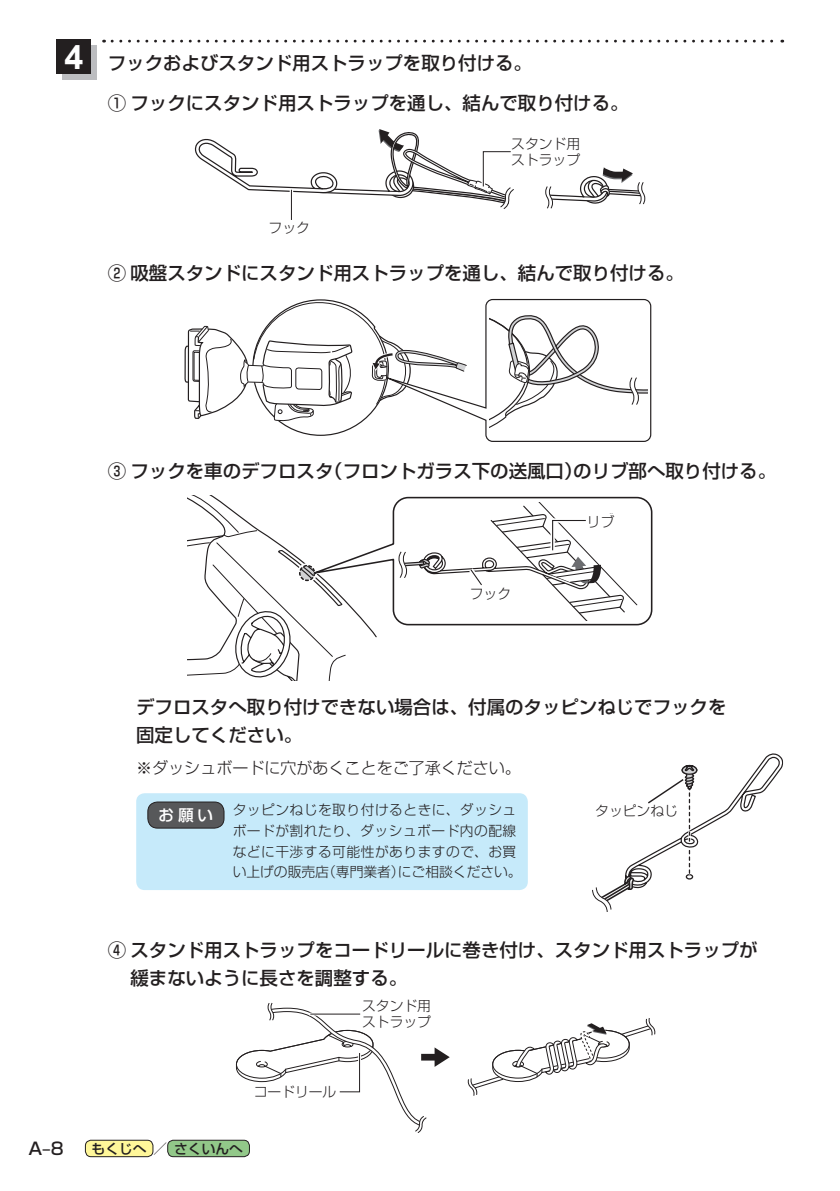
<style>
.page{position:relative;width:840px;height:1191px;background:#fff}
.page>*{position:absolute;margin:0;border:0;box-sizing:border-box;transform-origin:0 0}
.t1{font:700 34px "Arial";color:#fff}
.t2{font:500 18.4px/28.4px "Shin Go Pro";color:#231f20}
.t3{font:500 17px "Shin Go Pro";color:#231f20}
.t4{font:300 16px "Shin Go Pro";color:#231f20}
.t5{font:15.8px "Shin Go Pro Light 90 msp RKSJ H";color:#231f20}
.t6{font:500 15.6px "Shin Go Pro";color:#fff}
.t7{font:300 13.8px/20.6px "Shin Go Pro";letter-spacing:.035em;color:#231f20}
.t8{font:300 13.8px/16.2px "Shin Go Pro";color:#231f20}
.t9{font:500 13.8px "Shin Go Pro";color:#231f20}
.t10{font:12.8px "Shin Go Pro Light 90 pv RKSJ H";color:#231f20}
.t11{font:10.4px/13.4px "Shin Go Pro Light 90 pv RKSJ H";letter-spacing:-.11em;color:#231f20}
.t12{font:10.4px "Shin Go Pro Light 90 pv RKSJ H";letter-spacing:-.16em;color:#231f20}
.t13{font:8.4px/11px "Shin Go Pro Light 90 msp RKSJ H";letter-spacing:-.095em;color:#231f20}
.s1{font-size:13.2px}
.s2{font-size:14.2px}
</style>
<div class="page">
<div style="left:85px;top:1140px;width:68px;height:16px;background:#fff79a;border-radius:6px"></div>
<div style="left:85px;top:1140px;width:68px;height:17px;border:1px solid #231f20;border-radius:6px"></div>
<div style="left:168px;top:1140px;width:81px;height:16px;background:#92c889;border-radius:6px"></div>
<div style="left:167px;top:1140px;width:82px;height:17px;border:1px solid #231f20;border-radius:6px"></div>
<svg style="left:467px;top:1018px;width:187px;height:78px"></svg>
<svg style="left:236px;top:1003px;width:213px;height:129px"></svg>
<div style="left:252px;top:1084px;width:85px;height:14px;background:#fff"></div>
<div style="left:362px;top:998px;width:73px;height:33px;background:#fff"></div>
<svg style="left:545px;top:167px;width:99px;height:42px"></svg>
<svg style="left:195px;top:129px;width:319px;height:80px"></svg>
<svg style="left:289px;top:190px;width:4px;height:30px"></svg>
<hr style="left:291px;top:190px;width:1px;height:30px;background:#231f20">
<div style="left:511px;top:137px;width:73px;height:31px;background:#fff"></div>
<svg style="left:112px;top:40px;width:670px;height:3px"></svg>
<div style="left:62px;top:45px;width:34px;height:34px;background:#bcbdc0"></div>
<div style="left:57px;top:40px;width:34px;height:34px;background:#231f20"></div>
<svg style="left:187px;top:496px;width:190px;height:185px"></svg>
<svg style="left:287px;top:496px;width:90px;height:131px"></svg>
<svg style="left:298px;top:496px;width:354px;height:130px"></svg>
<svg style="left:398px;top:502px;width:239px;height:118px"></svg>
<div style="left:469px;top:586px;width:46px;height:15px;background:#fff"></div>
<div style="left:586px;top:514px;width:40px;height:17px;background:#fff"></div>
<svg style="left:184px;top:299px;width:466px;height:142px"></svg>
<div style="left:136px;top:793px;width:391px;height:97px;background:#c6eafa;border-radius:9px"></div>
<div style="left:148px;top:802px;width:76px;height:26px;background:#57585a;border-radius:10px"></div>
<div style="left:147px;top:801px;width:77px;height:27px;border:1px solid #231f20;border-radius:10px"></div>
<svg style="left:592px;top:753px;width:190px;height:159px"></svg>
<h1 class="t1" style="left:64px;top:35px;width:20px">4</h1>
<p class="t2" style="left:108px;top:41px;width:522px;line-height:39.6px">フックおよびスタンド用ストラップを取り付ける。<br>① フックにスタンド用ストラップを通し、結んで取り付ける。</p>
<p class="t7" style="left:268px;top:216px;width:43px">フック</p>
<p class="t12" style="left:276px;top:218px;width:29px">フック</p>
<p class="t8" style="left:511px;top:134px;width:70px">スタンド用ストラップ</p>
<p class="t11" style="left:514px;top:137px;width:49px">スタンド用ストラップ</p>
<p class="t2" style="left:108px;top:256px;width:577px">② 吸盤スタンドにスタンド用ストラップを通し、結んで取り付ける。</p>
<p class="t2" style="left:108px;top:454px;width:669px">③ フックを車のデフロスタ（フロントガラス下の送風口）のリブ部へ取り付ける。</p>
<p class="t10" style="left:471px;top:582px;width:42px">フッ<span class="s1">ック</span>ク</p>
<p class="t7" style="left:469px;top:581px;width:43px">フック</p>
<p class="t10" style="left:586px;top:511px;width:25px">リブ</p>
<p class="t2" style="left:136px;top:690px;width:591px">デフロスタへ取り付けできない場合は、付属のタッピンねじでフックを固定してください。</p>
<p class="t4" style="left:136px;top:755px;width:386px">※ダッシュボードに穴があくことをご了承ください。</p>
<p class="t5" style="left:345px;top:794px;width:128px">ご了承ください。</p>
<p class="t7" style="left:595px;top:798px;width:84px">タッピンねじ</p>
<p class="t7" style="left:232px;top:798px;width:290px">タッピンねじを取り付けるときに、ダッシュボードが割れたり、ダッシュボード内の配線などに干渉する可能性がありますので、お買い上げの販売店（専門業者）にご相談ください。</p>
<p class="t6" style="left:158px;top:802px;width:56px">お願い</p>
<p class="t2" style="left:130px;top:933px;width:628px;text-indent:-23px">④ スタンド用ストラップをコードリールに巻き付け、スタンド用ストラップが緩まないように長さを調整する。</p>
<p class="t7" style="left:253px;top:1079px;width:84px">コードリール</p>
<p class="t13" style="left:284px;top:1085px;width:48px">コードリール</p>
<p class="t8" style="left:362px;top:995px;width:70px">スタンド用ストラップ</p>
<p class="t13" style="left:362px;top:1005px;width:40px">スタンド用ストラップ</p>
<p class="t3" style="left:28px;top:1134px;width:37px">A–8</p>
<p class="t9" style="left:92px;top:1137px;width:153px">もくじへ<span class="s2">／</span>さくいんへ</p>
</div>
